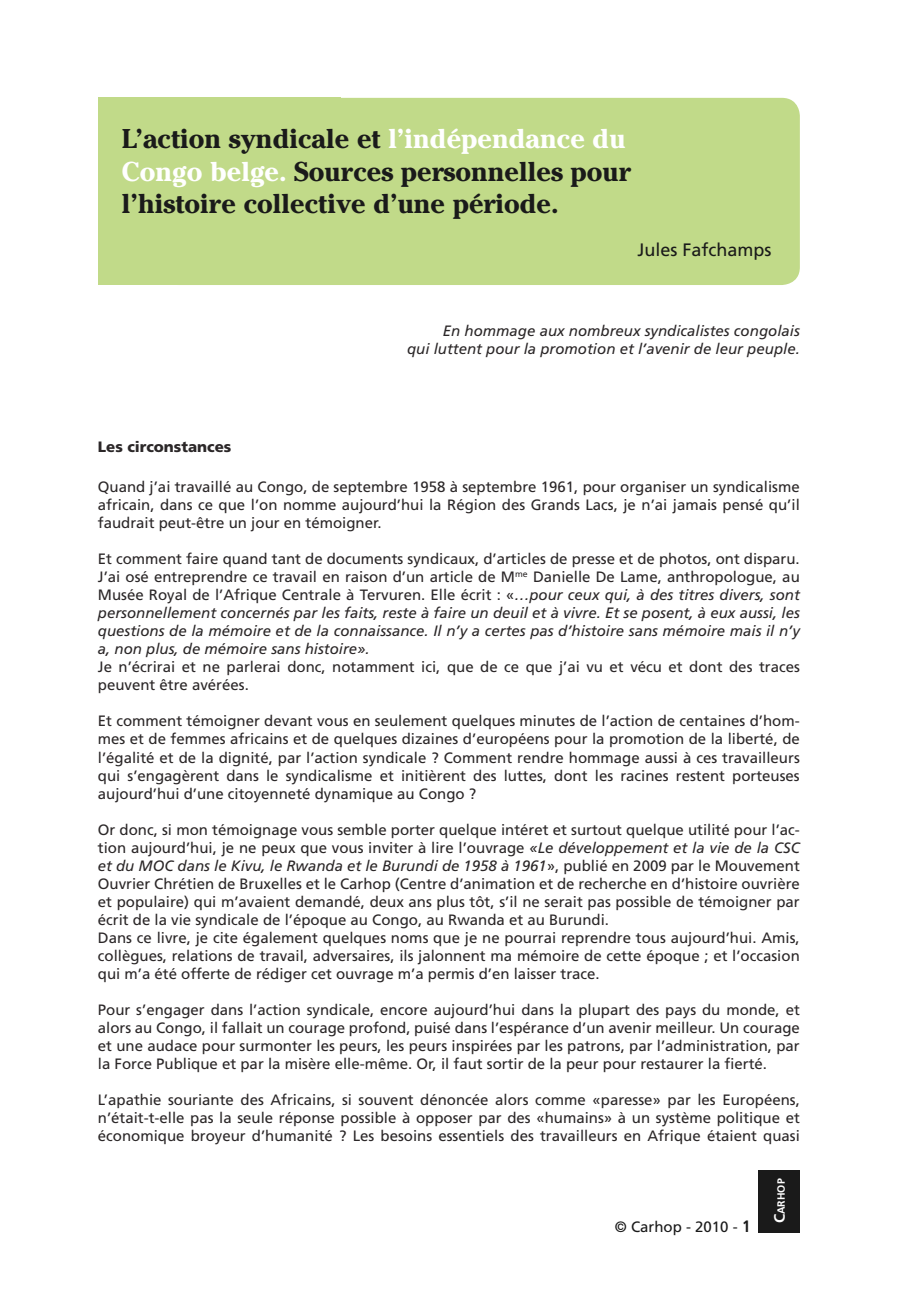
<style>
.page{position:relative;width:919px;height:1289px;background:#fff}
.page>*{position:absolute;margin:0;border:0;box-sizing:border-box;transform-origin:0 0}
.t1{font:700 27px/32.4px "Cheltenham Std";color:#1a1a1a}
.t2{font:18px "Frutiger LT Std";color:#1a1a1a}
.t3{font:15px/18px "Frutiger LT Std";color:#2b2728;text-align:justify}
.t4{font:italic 15px/18px "Frutiger LT Std";color:#2b2728;text-align:right}
.t5{font:900 15px "Frutiger LT Std";color:#2b2728}
.t6{font:15px "Frutiger LT Std";color:#1a1a1a}
.t7{font:700 10.5px "Frutiger LT Std";color:#fff}
.s1{color:#fff}
.s2{font-style:normal}
.s3{font-style:italic}
.s4{font-size:15px}
</style>
<div class="page">
<div style="left:758px;top:1169px;width:41px;height:63px;background:#1a1a1a"></div>
<svg style="left:771px;top:1232px;width:17px;height:1px"></svg>
<div style="left:160px;top:98px;width:639px;height:187px;background:#c1da89;border-radius:18px"></div>
<div style="left:98px;top:98px;width:242px;height:187px;background:#c1da89"></div>
<h1 class="t1" style="left:122px;top:122px;width:510px">L’action syndicale et <span class="s1">l’indépendance du<br>Congo belge.</span> Sources personnelles pour l’histoire collective d’une période.</h1>
<p class="t2" style="left:637px;top:239px;width:136px">Jules Fafchamps</p>
<p class="t4" style="left:407px;top:322px;width:394px">En hommage aux nombreux syndicalistes congolais<br>qui luttent pour la promotion et l’avenir de leur peuple.</p>
<p class="t5" style="left:98px;top:437px;width:135px">Les circonstances</p>
<p class="t3" style="left:98px;top:478px;width:703px">Quand j’ai travaillé au Congo, de septembre 1958 à septembre 1961, pour organiser un syndicalisme africain, dans ce que l’on nomme aujourd’hui la Région des Grands Lacs, je n’ai jamais pensé qu’il faudrait peut-être un jour en témoigner.</p>
<p class="t4" style="left:98px;top:550px;width:703px;text-align:justify"><span class="s2">Et comment faire quand tant de documents syndicaux, d’articles de presse et de photos, ont disparu.<br>J’ai osé entreprendre ce travail en raison d’un article de M</span><sup>me</sup> <span class="s2">Danielle De Lame, anthropologue, au Musée Royal de l’Afrique Centrale à Tervuren. Elle écrit : «</span>…pour ceux qui, à des titres divers, sont personnellement concernés par les faits, reste à faire un deuil et à vivre. Et se posent, à eux aussi, les questions de la mémoire et de la connaissance. Il n’y a certes pas d’histoire sans mémoire mais il n’y a, non plus, de mémoire sans histoire».</p>
<p class="t3" style="left:98px;top:658px;width:703px">Je n’écrirai et ne parlerai donc, notamment ici, que de ce que j’ai vu et vécu et dont des traces peuvent être avérées.</p>
<p class="t3" style="left:98px;top:712px;width:703px">Et comment témoigner devant vous en seulement quelques minutes de l’action de centaines d’hom&shy;mes et de femmes africains et de quelques dizaines d’européens pour la promotion de la liberté, de l’égalité et de la dignité, par l’action syndicale ? Comment rendre hommage aussi à ces travailleurs qui s’engagèrent dans le syndicalisme et initièrent des luttes, dont les racines restent porteuses aujourd’hui d’une citoyenneté dynamique au Congo ?</p>
<p class="t3" style="left:98px;top:820px;width:703px;text-align:left">Or donc, si mon témoignage vous semble porter quelque intéret et surtout quelque utilité pour l’ac&shy;tion aujourd’hui, je ne peux que vous inviter à lire l’ouvrage <span class="s3">«Le développement et la vie de la CSC et du MOC dans le Kivu, le Rwanda et le Burundi de 1958 à 1961</span>», publié en 2009 par le Mouvement Ouvrier Chrétien de Bruxelles et le Carhop (Centre d’animation et de recherche en d’histoire ouvrière et populaire) qui m’avaient demandé, deux ans plus tôt, s’il ne serait pas possible de témoigner par écrit de la vie syndicale de l’époque au Congo, au Rwanda et au Burundi.<br>Dans ce livre, je cite également quelques noms que je ne pourrai reprendre tous aujourd’hui. Amis, collègues, relations de travail, adversaires, ils jalonnent ma mémoire de cette époque ; et l’occasion qui m’a été offerte de rédiger cet ouvrage m’a permis d’en laisser trace.</p>
<p class="t3" style="left:98px;top:1000px;width:703px">Pour s’engager dans l’action syndicale, encore aujourd’hui dans la plupart des pays du monde, et alors au Congo, il fallait un courage profond, puisé dans l’espérance d’un avenir meilleur. Un courage et une audace pour surmonter les peurs, les peurs inspirées par les patrons, par l’administration, par la Force Publique et par la misère elle-même. Or, il faut sortir de la peur pour restaurer la fierté.</p>
<p class="t3" style="left:98px;top:1091px;width:703px">L’apathie souriante des Africains, si souvent dénoncée alors comme «paresse» par les Européens, n’était-t-elle pas la seule réponse possible à opposer par des «humains» à un système politique et économique broyeur d’humanité ? Les besoins essentiels des travailleurs en Afrique étaient quasi</p>
<p class="t6" style="left:615px;top:1218px;width:124px">© Carhop - 2010 -</p>
<p class="t7" style="left:775px;top:1223px;width:46px;rotate:-90deg"><span class="s4">C</span>arhop</p>
</div>
